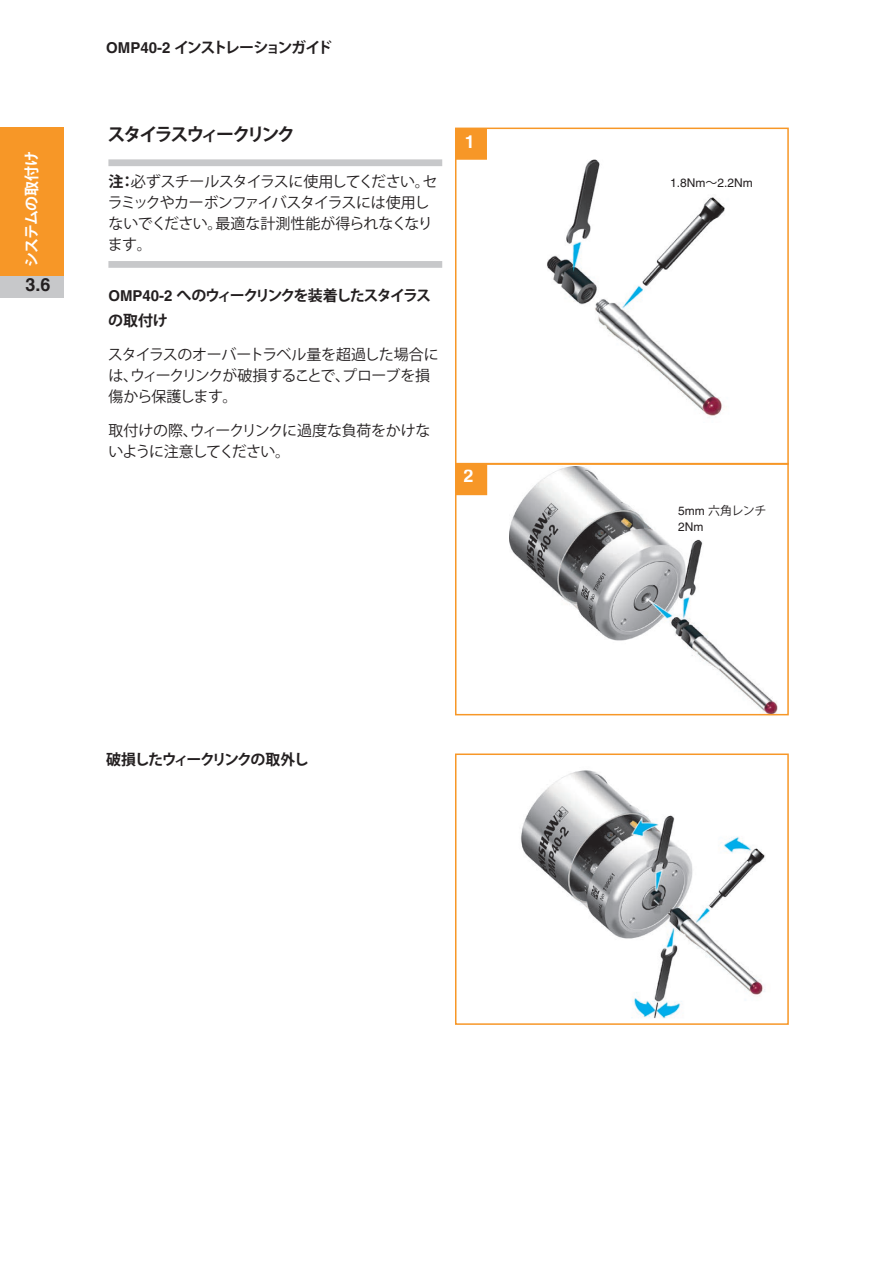
<style>
.page{position:relative;width:893px;height:1263px;background:#fff}
.page>*{position:absolute;margin:0;border:0;box-sizing:border-box;transform-origin:0 0}
.Heading_2{font:700 18px "Koz Go Std";letter-spacing:-.13em;color:#231f20}
.t1{font:700 18px "Helvetica LT Pro";color:#231f20}
.t2{font:700 18px "Helvetica LT Pro";color:#fff}
.Note{font:15px/21px "Koz Go Std";letter-spacing:-.045em;color:#231f20}
.Body_Text_10pt{font:15px/21px "Koz Go Std";letter-spacing:-.05em;color:#231f20}
.Heading_3{font:700 15px/25.2px "Koz Go Std";letter-spacing:-.11em;color:#231f20}
.Body_Text_10pt-2{font:15px/21px "Koz Go Std";letter-spacing:-.03em;color:#231f20}
.Heading_3-2{font:700 15px "Koz Go Std";letter-spacing:-.14em;color:#231f20}
.t3{font:700 15px "Koz Go Std";letter-spacing:-.05em;color:#fff}
.Body_Text_8pt{font:12px "Helvetica LT Pro";color:#231f20}
.Body_Text_8pt-2{font:12px "Koz Go Std";letter-spacing:-.04em;color:#231f20}
.s1{font-family:"Helvetica LT Pro"}
.s2{font-weight:700}
.s3{font-family:"Koz Go Std"}
</style>
<div class="page">
<div style="left:0;top:128px;width:64px;height:148px;background:#f79727"></div>
<div style="left:0;top:276px;width:64px;height:22px;background:#c7c8ca"></div>
<img style="left:547px;top:159px;width:178px;height:258px">
<div style="left:455px;top:128px;width:334px;height:337px;border:2px solid #f79727"></div>
<img style="left:509px;top:467px;width:270px;height:249px">
<div style="left:455px;top:463px;width:334px;height:252px;border:2px solid #f79727"></div>
<img style="left:521px;top:770px;width:244px;height:249px">
<div style="left:455px;top:753px;width:334px;height:272px;border:2px solid #f79727"></div>
<div style="left:456px;top:128px;width:31px;height:32px;background:#f79727"></div>
<div style="left:456px;top:464px;width:31px;height:31px;background:#f79727"></div>
<div style="left:108px;top:159px;width:334px;height:7px;background:#c7c8ca"></div>
<div style="left:108px;top:261px;width:334px;height:7px;background:#c7c8ca"></div>
<p class="t3" style="left:22px;top:266px;width:117px;rotate:-90deg">システムの取付け</p>
<p class="t1" style="left:26px;top:274px;width:27px">3.6</p>
<p class="Heading_3-2" style="left:106px;top:38px;width:227px"><span class="s1">OMP40-2</span> インストレーションガイド</p>
<p class="Heading_2" style="left:107px;top:123px;width:189px">スタイラスウィークリンク</p>
<p class="Note" style="left:108px;top:172px;width:331px"><span class="s2">注：</span>必ずスチールスタイラスに使用してください。セラミックやカーボンファイバスタイラスには使用しないでください。最適な計測性能が得られなくなります。</p>
<p class="Heading_3" style="left:108px;top:284px;width:324px"><span class="s1">OMP40-2</span> へのウィークリンクを装着したスタイラスの取付け</p>
<p class="Body_Text_10pt" style="left:108px;top:345px;width:332px">スタイラスのオーバートラベル量を超過した場合には、ウィークリンクが破損することで、プローブを損傷から保護します。</p>
<p class="Body_Text_10pt-2" style="left:108px;top:420px;width:324px">取付けの際、ウィークリンクに過度な負荷をかけないように注意してください。</p>
<p class="t2" style="left:465px;top:131px;width:12px">1</p>
<p class="t2" style="left:463px;top:465px;width:12px">2</p>
<p class="Heading_3" style="left:106px;top:747px;width:204px">破損したウィークリンクの取外し</p>
<p class="Body_Text_8pt" style="left:670px;top:175px;width:84px">1 .8Nm<span class="s3">～</span>2 .2Nm</p>
<p class="Body_Text_8pt-2" style="left:678px;top:503px;width:90px"><span class="s1">5mm</span> 六角レンチ</p>
<p class="Body_Text_8pt" style="left:678px;top:520px;width:27px">2Nm</p>
</div>
